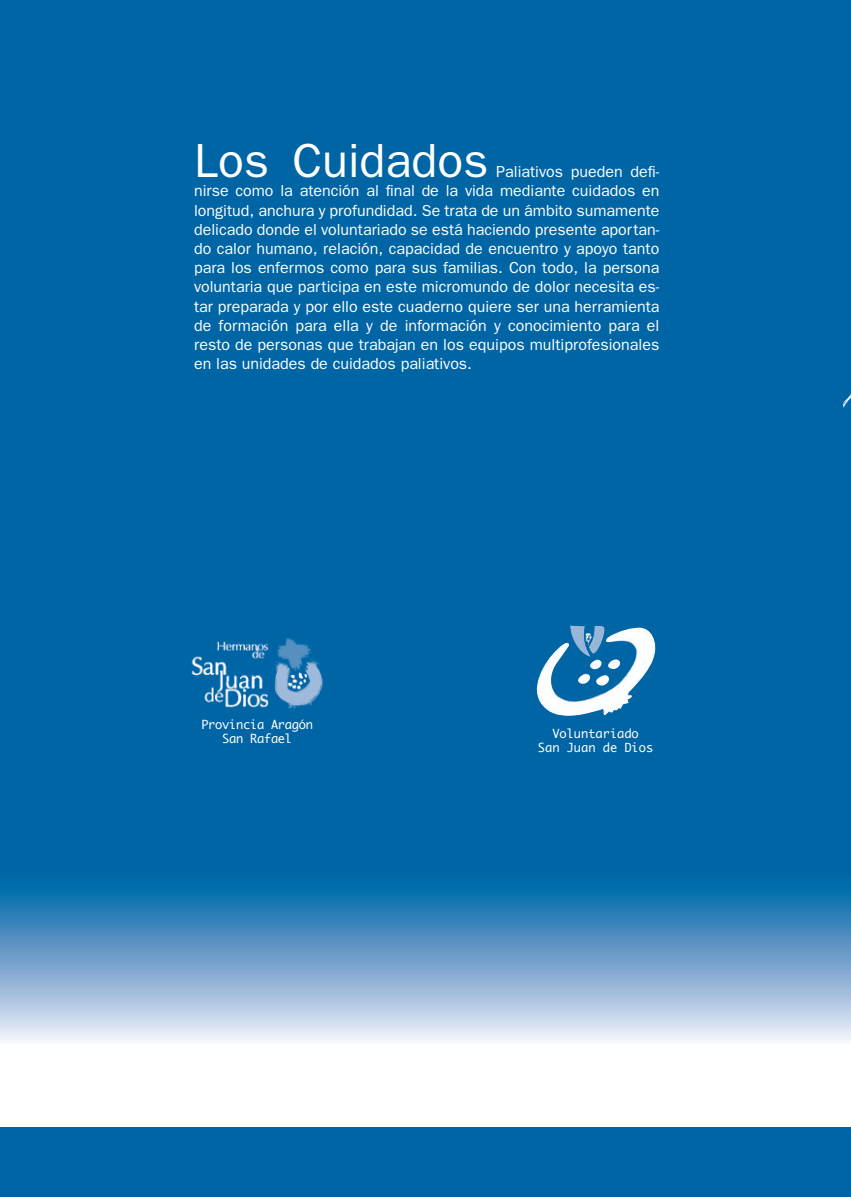
<style>
.page{position:relative;width:851px;height:1197px;background:#fff}
.page>*{position:absolute;margin:0;border:0;box-sizing:border-box;transform-origin:0 0}
.t1{font:48px "Franklin Gothic";color:#fff}
.t2{font:16px/19.2px "Franklin Gothic";color:#fff;text-align:justify}
.t3{font:12px/14.4px "Monaco";letter-spacing:-.01em;color:#fff;text-align:center}
</style>
<div class="page">
<div style="left:0;top:0;width:850px;height:894px;background:#0065a4"></div>
<div style="left:0;top:870px;width:850px;height:175px;background:linear-gradient(to bottom,#005aa0,#f5edf8)"></div>
<img style="left:191px;top:638px;width:132px;height:73px">
<img style="left:536px;top:625px;width:120px;height:91px">
<div style="left:0;top:1127px;width:850px;height:69px;background:#0065a4"></div>
<img style="left:843px;top:394px;width:7px;height:14px">
<h1 class="t1" style="left:194px;top:133px;width:296px">Los Cuidados</h1>
<p class="t2" style="left:194px;top:162px;width:466px;text-indent:302px">Paliativos pueden defi&shy;nirse como la atención al final de la vida mediante cuidados en longitud, anchura y profundidad. Se trata de un ámbito sumamente delicado donde el voluntariado se está haciendo presente aportan&shy;do calor humano, relación, capacidad de encuentro y apoyo tanto para los enfermos como para sus familias. Con todo, la persona voluntaria que participa en este micromundo de dolor necesita es&shy;tar preparada y por ello este cuaderno quiere ser una herramienta de formación para ella y de información y conocimiento para el resto de personas que trabajan en los equipos multiprofesionales en las unidades de cuidados paliativos.</p>
<p class="t3" style="left:201px;top:716px;width:113px">Provincia Aragón<br>San Rafael</p>
<p class="t3" style="left:537px;top:725px;width:117px">Voluntariado<br>San Juan de Dios</p>
</div>
